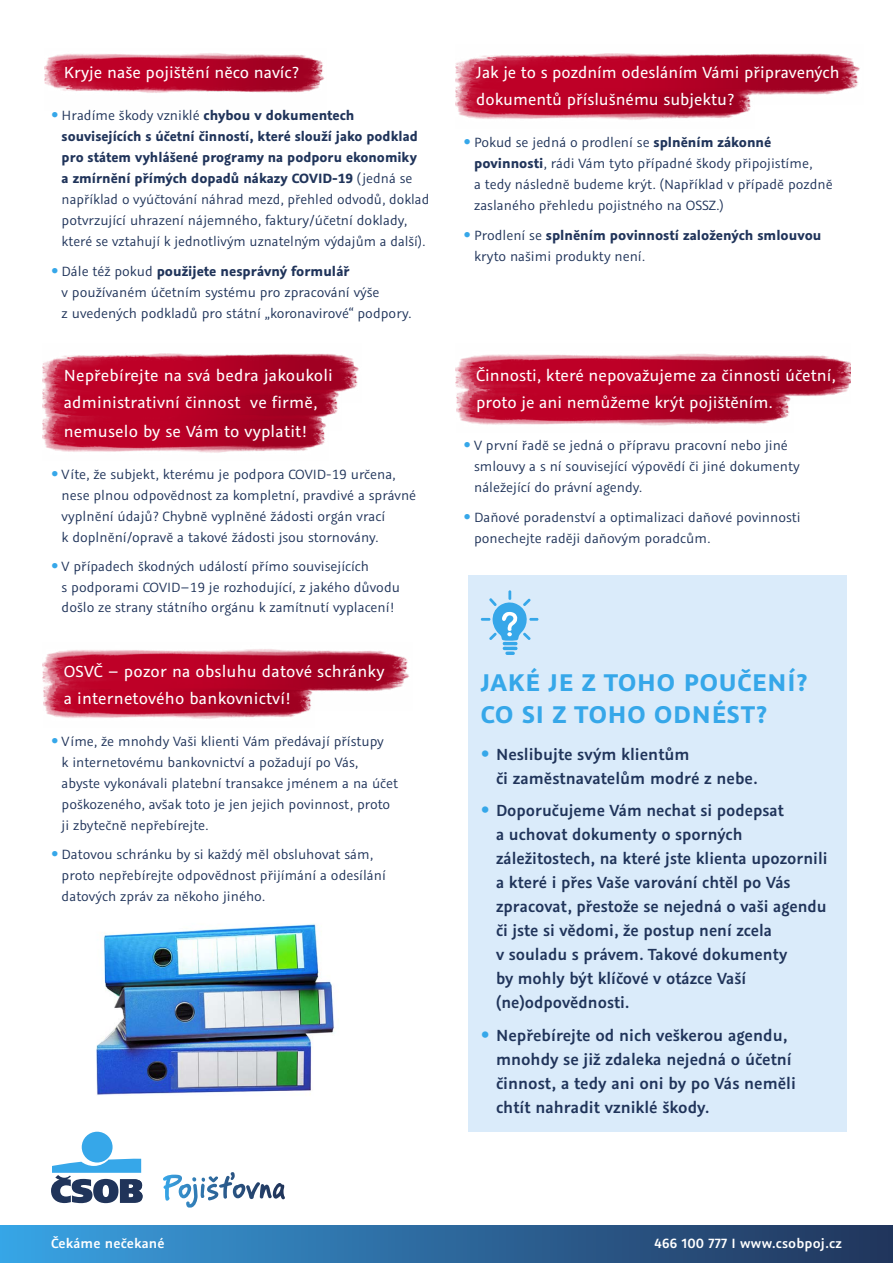
<style>
.page{position:relative;width:893px;height:1263px;background:#fff}
.page>*{position:absolute;margin:0;border:0;box-sizing:border-box;transform-origin:0 0}
.t1{font:700 27px/31.5px "Graublau Sans";letter-spacing:.03em;color:#36a7e9}
.t2{font:600 18px/24px "Graublau Sans";color:#20345a}
.t3{font:18px/27px "Graublau Sans";color:#fff}
.t4{font:15px/21px "Graublau Sans";color:#20345a}
.t5{font:700 15px/21px "Graublau Sans";color:#20345a}
.t6{font:600 15px "Graublau Sans";letter-spacing:.01em;color:#fff}
.s1{font-family:"Helvetica Neue CE";color:#36a7e9}
.s2{font-weight:700}
.s3{font-family:"Helvetica Neue CE";font-weight:400;color:#36a7e9}
.s4{font-weight:400}
</style>
<div class="page">
<img style="left:96px;top:924px;width:238px;height:171px">
<div style="left:468px;top:575px;width:378px;height:557px;background:#daebfa"></div>
<img style="left:457px;top:404px;width:333px;height:22px">
<img style="left:46px;top:710px;width:263px;height:9px">
<img style="left:43px;top:649px;width:367px;height:61px">
<img style="left:455px;top:354px;width:395px;height:50px">
<img style="left:43px;top:430px;width:282px;height:23px">
<img style="left:43px;top:403px;width:295px;height:27px">
<img style="left:42px;top:353px;width:317px;height:50px">
<img style="left:456px;top:104px;width:295px;height:16px">
<img style="left:455px;top:53px;width:405px;height:51px">
<svg style="left:163px;top:1172px;width:122px;height:30px"></svg>
<div style="left:82px;top:1132px;width:31px;height:30px;background:#36a7e9;border-radius:50%"></div>
<svg style="left:51px;top:1159px;width:92px;height:44px"></svg>
<div style="left:0;top:1225px;width:893px;height:38px;background:linear-gradient(to right,#39a2e3,#213258)"></div>
<img style="left:44px;top:53px;width:281px;height:40px">
<svg style="left:481px;top:590px;width:57px;height:65px"></svg>
<p class="t3" style="left:64px;top:59px;width:237px">Kryje naše pojištění něco navíc?</p>
<p class="t4" style="left:62px;top:105px;width:369px;text-indent:-11px"><span class="s1">•</span> Hradíme škody vzniklé <span class="s2">chybou v dokumentech souvisejících s účetní činností, které slouží jako podklad pro státem vyhlášené programy na podporu ekonomiky<br>a zmírnění přímých dopadů nákazy COVID-19</span> (jedná se například o vyúčtování náhrad mezd, přehled odvodů, doklad potvrzující uhrazení nájemného, faktury/účetní doklady, které se vztahují k jednotlivým uznatelným výdajům a další).</p>
<p class="t4" style="left:62px;top:261px;width:351px;text-indent:-11px"><span class="s1">•</span> Dále též pokud <span class="s2">použijete nesprávný formulář<br></span>v používaném účetním systému pro zpracování výše<br>z uvedených podkladů pro státní „koronavirové“ podpory.</p>
<p class="t3" style="left:64px;top:361px;width:271px;line-height:27.8px">Nepřebírejte na svá bedra jakoukoli administrativní činnost ve firmě, nemuselo by se Vám to vyplatit!</p>
<p class="t4" style="left:62px;top:464px;width:356px;text-indent:-11px"><span class="s1">•</span> Víte, že subjekt, kterému je podpora COVID-19 určena, nese plnou odpovědnost za kompletní, pravdivé a správné vyplnění údajů? Chybně vyplněné žádosti orgán vrací<br>k doplnění/opravě a takové žádosti jsou stornovány.</p>
<p class="t4" style="left:62px;top:556px;width:340px;text-indent:-11px"><span class="s1">•</span> V případech škodných událostí přímo souvisejících<br>s podporami COVID–19 je rozhodující, z jakého důvodu</p>
<p class="t4" style="left:62px;top:597px;width:334px">došlo ze strany státního orgánu k zamítnutí vyplacení!</p>
<p class="t3" style="left:64px;top:657px;width:322px">OSVČ – pozor na obsluhu datové schránky a internetového bankovnictví!</p>
<p class="t4" style="left:62px;top:731px;width:338px;text-indent:-11px"><span class="s1">•</span> Víme, že mnohdy Vaši klienti Vám předávají přístupy<br>k internetovému bankovnictví a požadují po Vás, abyste vykonávali platební transakce jménem a na účet poškozeného, avšak toto je jen jejich povinnost, proto ji zbytečně nepřebírejte.</p>
<p class="t4" style="left:62px;top:844px;width:326px;text-indent:-11px"><span class="s1">•</span> Datovou schránku by si každý měl obsluhovat sám, proto nepřebírejte odpovědnost přijímání a odesílání datových zpráv za někoho jiného.</p>
<p class="t3" style="left:476px;top:59px;width:365px">Jak je to s pozdním odesláním Vámi připravených dokumentů příslušnému subjektu?</p>
<p class="t4" style="left:474px;top:132px;width:360px;text-indent:-11px"><span class="s1">•</span> Pokud se jedná o prodlení se <span class="s2">splněním zákonné povinnosti</span>, rádi Vám tyto případné škody připojistíme,<br>a tedy následně budeme krýt. (Například v případě pozdně zaslaného přehledu pojistného na OSSZ.)</p>
<p class="t5" style="left:474px;top:224px;width:349px;text-indent:-11px"><span class="s3">•</span> <span class="s4">Prodlení se</span> splněním povinností založených smlouvou <span class="s4">kryto našimi produkty není.</span></p>
<p class="t3" style="left:476px;top:362px;width:361px">Činnosti, které nepovažujeme za činnosti účetní, proto je ani nemůžeme krýt pojištěním.</p>
<p class="t4" style="left:474px;top:435px;width:327px;text-indent:-11px"><span class="s1">•</span> V první řadě se jedná o přípravu pracovní nebo jiné smlouvy a s ní související výpovědí či jiné dokumenty náležející do právní agendy.</p>
<p class="t4" style="left:474px;top:507px;width:328px;text-indent:-11px"><span class="s1">•</span> Daňové poradenství a optimalizaci daňové povinnosti ponechejte raději daňovým poradcům.</p>
<h1 class="t1" style="left:481px;top:667px;width:328px">JAKÉ JE Z TOHO POUČENÍ?<br>CO SI Z TOHO ODNÉST?</h1>
<p class="t2" style="left:496px;top:742px;width:263px;text-indent:-15px"><span class="s3">•</span> Neslibujte svým klientům<br>či zaměstnavatelům modré z nebe.</p>
<p class="t2" style="left:496px;top:798px;width:333px;text-indent:-15px"><span class="s3">•</span> Doporučujeme Vám nechat si podepsat<br>a uchovat dokumenty o sporných záležitostech, na které jste klienta upozornili a které i přes Vaše varování chtěl po Vás zpracovat, přestože se nejedná o vaši agendu či jste si vědomi, že postup není zcela<br>v souladu s právem. Takové dokumenty<br>by mohly být klíčové v otázce Vaší (ne)odpovědnosti.</p>
<p class="t2" style="left:496px;top:1023px;width:301px;text-indent:-15px"><span class="s3">•</span> Nepřebírejte od nich veškerou agendu, mnohdy se již zdaleka nejedná o účetní činnost, a tedy ani oni by po Vás neměli chtít nahradit vzniklé škody.</p>
<p class="t6" style="left:51px;top:1234px;width:115px">Čekáme nečekané</p>
<p class="t6" style="left:655px;top:1234px;width:189px">466 100 777 Ι www.csobpoj.cz</p>
</div>
